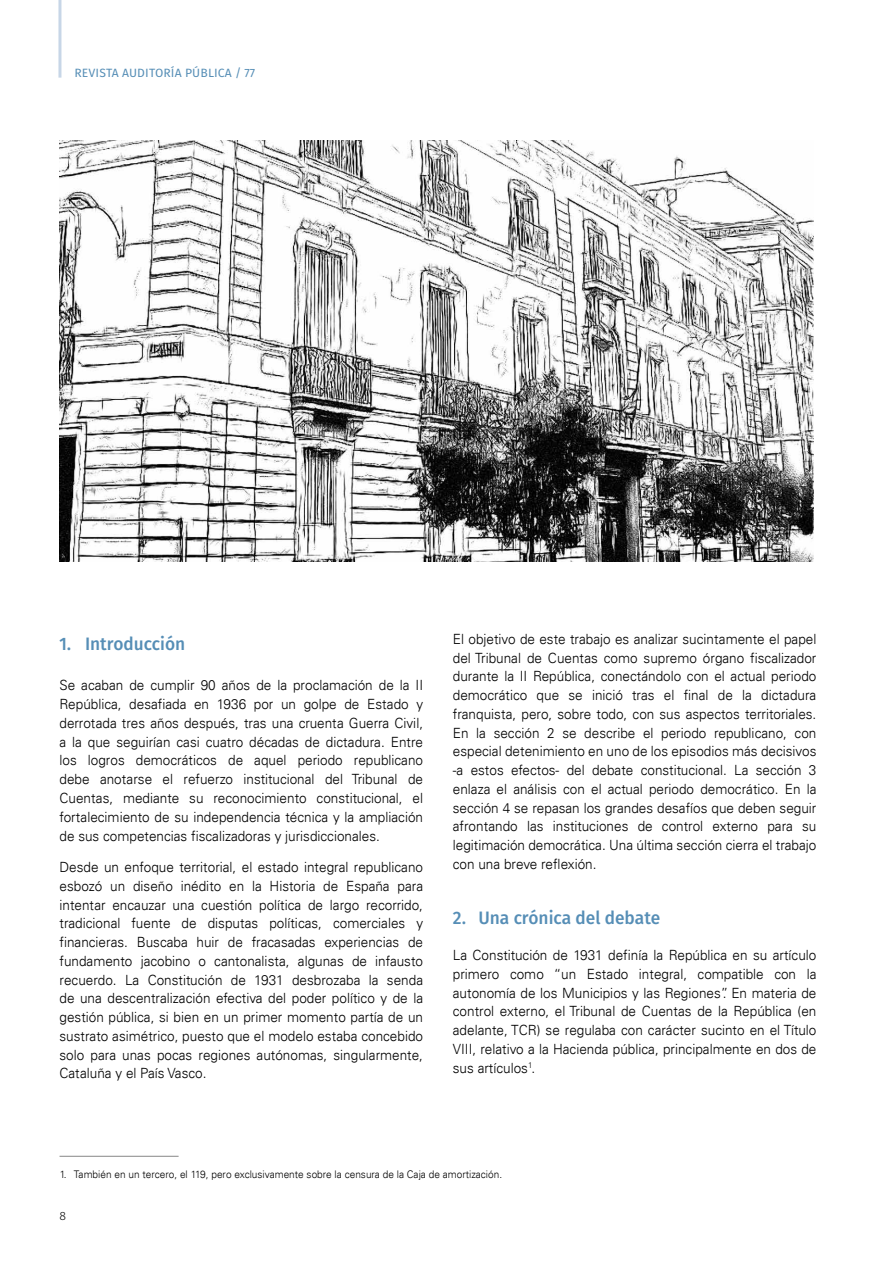
<style>
.page{position:relative;width:893px;height:1263px;background:#fff}
.page>*{position:absolute;margin:0;border:0;box-sizing:border-box;transform-origin:0 0}
.t1{font:18px "Fira Sans OT Medium";color:#568eb6;scale:.96 1}
.t2{font:300 14.1px/18.8px "Univers LT";color:#000;text-align:justify;scale:.96 1}
.t3{font:12px "Fira Sans OT";letter-spacing:.01em;color:#568eb6}
.t4{font:12px "Fira Sans OT Light";color:#000}
.t5{font:300 10.5px "Univers LT";color:#000;scale:.96 1}
</style>
<div class="page">
<hr style="left:58px;top:0;width:3px;height:78px;background:#c7d6e7">
<hr style="left:60px;top:1156px;width:119px;height:1px;background:#878787">
<img style="left:60px;top:140px;width:753px;height:421px">
<p class="t3" style="left:74px;top:64px;width:182px">REVISTA AUDITORÍA PÚBLICA / 77</p>
<p class="t1" style="left:60px;top:631px;width:132px">1. Introducción</p>
<p class="t2" style="left:60px;top:676px;width:380px">Se acaban de cumplir 90 años de la proclamación de la II República, desafiada en 1936 por un golpe de Estado y derrotada tres años después, tras una cruenta Guerra Civil, a la que seguirían casi cuatro décadas de dictadura. Entre los logros democráticos de aquel periodo republicano debe anotarse el refuerzo institucional del Tribunal de Cuentas, mediante su reconocimiento constitucional, el fortalecimiento de su independencia técnica y la ampliación de sus competencias fiscalizadoras y jurisdiccionales.</p>
<p class="t2" style="left:60px;top:858px;width:380px">Desde un enfoque territorial, el estado integral republicano esbozó un diseño inédito en la Historia de España para intentar encauzar una cuestión política de largo recorrido, tradicional fuente de disputas políticas, comerciales y financieras. Buscaba huir de fracasadas experiencias de fundamento jacobino o cantonalista, algunas de infausto recuerdo. La Constitución de 1931 desbrozaba la senda de una descentralización efectiva del poder político y de la gestión pública, si bien en un primer momento partía de un sustrato asimétrico, puesto que el modelo estaba concebido solo para unas pocas regiones autónomas, singularmente, Cataluña y el País Vasco.</p>
<p class="t2" style="left:453px;top:629px;width:380px">El objetivo de este trabajo es analizar sucintamente el papel del Tribunal de Cuentas como supremo órgano fiscalizador durante la II República, conectándolo con el actual periodo democrático que se inició tras el final de la dictadura franquista, pero, sobre todo, con sus aspectos territoriales.<br>En la sección 2 se describe el periodo republicano, con especial detenimiento en uno de los episodios más decisivos -a estos efectos- del debate constitucional. La sección 3 enlaza el análisis con el actual periodo democrático. En la sección 4 se repasan los grandes desafíos que deben seguir afrontando las instituciones de control externo para su legitimación democrática. Una última sección cierra el trabajo con una breve reflexión.</p>
<p class="t1" style="left:453px;top:905px;width:218px">2. Una crónica del debate</p>
<p class="t2" style="left:453px;top:946px;width:380px">La Constitución de 1931 definía la República en su artículo primero como “un Estado integral, compatible con la autonomía de los Municipios y las Regiones”. En materia de control externo, el Tribunal de Cuentas de la República (en adelante, TCR) se regulaba con carácter sucinto en el Título VIII, relativo a la Hacienda pública, principalmente en dos de sus artículos<sup>1</sup>.</p>
<p class="t5" style="left:60px;top:1168px;width:462px">1. También en un tercero, el 119, pero exclusivamente sobre la censura de la Caja de amortización.</p>
<p class="t4" style="left:60px;top:1207px;width:8px">8</p>
</div>
